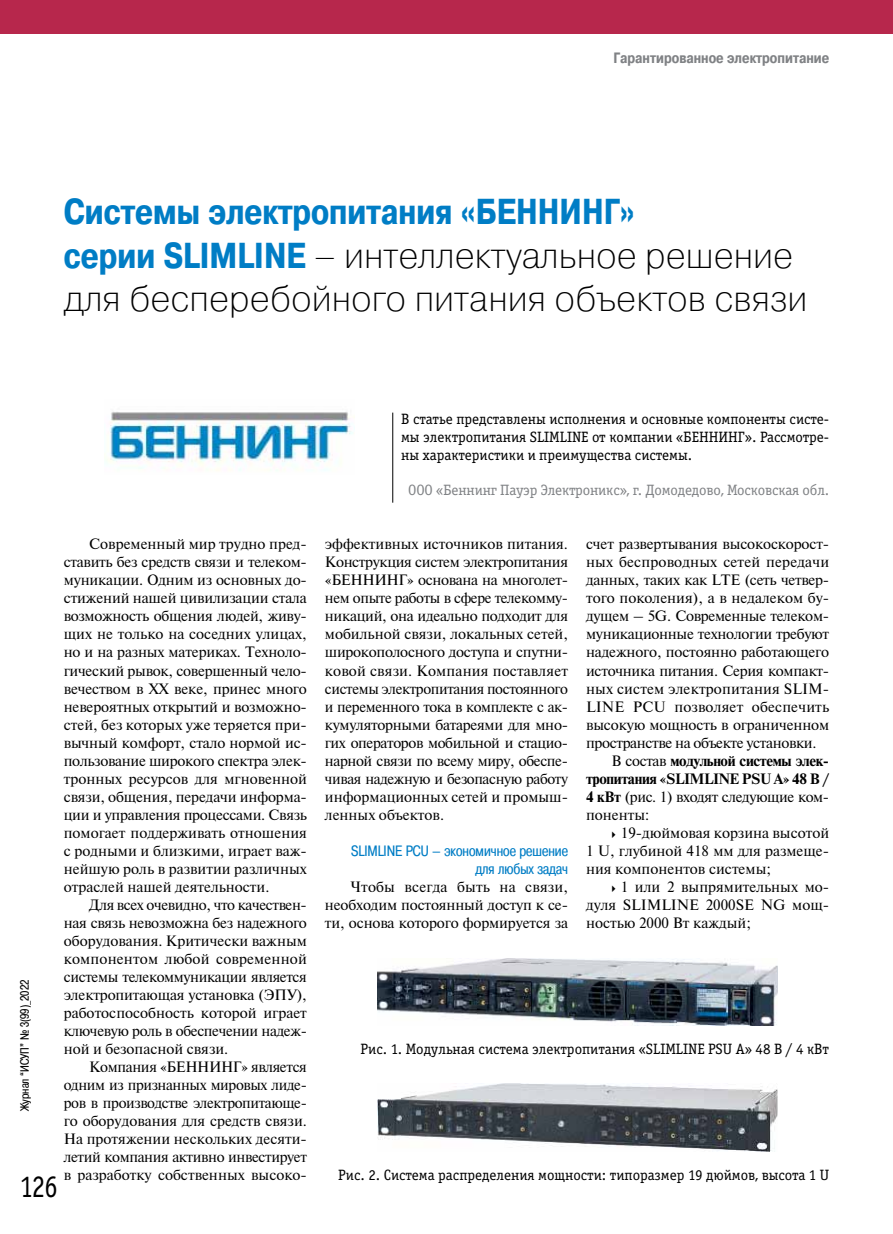
<style>
.page{position:relative;width:893px;height:1234px;background:#fff}
.page>*{position:absolute;margin:0;border:0;box-sizing:border-box;transform-origin:0 0}
.t1{font:36px/43.2px "Pragmatica Light C";color:#000}
.t2{font:700 36px "Pragmatica Cond C";color:#007dc5}
.t3{font:31.5px "Officina Serif Book C";color:#000;scale:.85 1}
.t4{font:15px/18px "Newton";color:#000;text-align:justify}
.t5{font:15px/18px "Officina Serif Book C";color:#000;text-align:justify}
.t6{font:15px "Newton";letter-spacing:-.02em;color:#000}
.t7{font:15px "Newton";letter-spacing:-.025em;color:#000}
.t8{font:15px "Officina Serif Book C";letter-spacing:-.01em;color:#808285}
.t9{font:700 15px "Newton";letter-spacing:-.025em;color:#000}
.t10{font:15px/18px "Pragmatica Cond C";color:#007dc5;text-align:right}
.t11{font:700 15px "Pragmatica Cond C";color:#808285}
.t12{font:12px "Pragmatica Cond C";color:#000}
.s1{font-family:"Pragmatica Cond C";font-weight:700;color:#007dc5}
.s2{font-weight:400}
.s3{font-weight:700}
</style>
<div class="page">
<div style="left:0;top:0;width:893px;height:34px;background:#b7274c"></div>
<hr style="left:392px;top:412px;width:1px;height:90px;background:#000">
<img style="left:107px;top:411px;width:248px;height:60px">
<img style="left:378px;top:958px;width:400px;height:66px">
<img style="left:378px;top:1083px;width:400px;height:67px">
<p class="t11" style="left:613px;top:50px;width:217px">Гарантированное электропитание</p>
<h1 class="t2" style="left:64px;top:192px;width:573px">Системы электропитания «БЕННИНГ»</h1>
<h1 class="t1" style="left:64px;top:234px;width:745px"><span class="s1">серии SLIMLINE</span> – интеллектуальное решение для бесперебойного питания объектов связи</h1>
<p class="t4" style="left:64px;top:534px;width:245px;text-indent:26px">Современный мир трудно пред&shy;ставить без средств связи и телеком&shy;муникации. Одним из основных до&shy;стижений нашей цивилизации стала возможность общения людей, живу&shy;щих не только на соседних улицах, но и на разных материках. Техноло&shy;гический рывок, совершенный чело&shy;вечеством в XX веке, принес много невероятных открытий и возможно&shy;стей, без которых уже теряется при&shy;вычный комфорт, стало нормой ис&shy;пользование широкого спектра элек&shy;тронных ресурсов для мгновенной связи, общения, передачи информа&shy;ции и управления процессами. Связь помогает поддерживать отношения с родными и близкими, играет важ&shy;нейшую роль в развитии различных отраслей нашей деятельности.</p>
<p class="t4" style="left:64px;top:894px;width:245px;text-indent:26px">Для всех очевидно, что качествен&shy;ная связь невозможна без надежного оборудования. Критически важным компонентом любой современной системы телекоммуникации является электропитающая установка (ЭПУ), работоспособность которой играет ключевую роль в обеспечении надеж&shy;ной и безопасной связи.</p>
<p class="t4" style="left:64px;top:1056px;width:245px;text-indent:26px">Компания «БЕННИНГ» является одним из признанных мировых лиде&shy;ров в производстве электропитающе&shy;го оборудования для средств связи.<br>На протяжении нескольких десяти&shy;летий компания активно инвестирует в разработку собственных высоко-</p>
<p class="t12" style="left:18px;top:1110px;width:133px;rotate:-90deg">Журнал “ИСУП” № 3(99)_2022</p>
<h2 class="t3" style="left:20px;top:1168px;width:47px">126</h2>
<p class="t5" style="left:401px;top:410px;width:430px">В статье представлены исполнения и основные компоненты систе&shy;мы электропитания SLIMLINE от компании «БЕННИНГ». Рассмотре&shy;ны характеристики и преимущества системы.</p>
<p class="t8" style="left:408px;top:481px;width:423px">ООО «Беннинг Пауэр Электроникс», г. Домодедово, Московская обл.</p>
<p class="t4" style="left:325px;top:534px;width:245px">эффективных источников питания.<br>Конструкция систем электропитания «БЕННИНГ» основана на многолет&shy;нем опыте работы в сфере телекомму&shy;никаций, она идеально подходит для мобильной связи, локальных сетей, широкополосного доступа и спутни&shy;ковой связи. Компания поставляет системы электропитания постоянного и переменного тока в комплекте с ак&shy;кумуляторными батареями для мно&shy;гих операторов мобильной и стацио&shy;нарной связи по всему миру, обеспе&shy;чивая надежную и безопасную работу информационных сетей и промыш&shy;ленных объектов.</p>
<p class="t10" style="left:351px;top:841px;width:218px">SLIMLINE PCU – экономичное решение для любых задач</p>
<p class="t4" style="left:325px;top:876px;width:245px;text-indent:26px">Чтобы всегда быть на связи, необходим постоянный доступ к се&shy;ти, основа которого формируется за</p>
<p class="t4" style="left:586px;top:534px;width:245px">счет развертывания высокоскорост-</p>
<p class="t4" style="left:586px;top:552px;width:245px">ных беспроводных сетей передачи</p>
<p class="t6" style="left:586px;top:569px;width:245px">данных, таких как LTE (сеть четвер-</p>
<p class="t4" style="left:586px;top:588px;width:245px">того поколения), а в недалеком бу-</p>
<p class="t6" style="left:586px;top:605px;width:245px">дущем – 5G. Современные телеком-</p>
<p class="t6" style="left:586px;top:623px;width:245px">муникационные технологии требуют</p>
<p class="t4" style="left:586px;top:642px;width:245px">надежного, постоянно работающего</p>
<p class="t6" style="left:586px;top:659px;width:245px">источника питания. Cерия компакт-</p>
<p class="t4" style="left:586px;top:678px;width:245px">ных систем электропитания SLIM-</p>
<p class="t4" style="left:586px;top:696px;width:245px">LINE PCU позволяет обеспечить</p>
<p class="t4" style="left:586px;top:714px;width:245px">высокую мощность в ограниченном</p>
<p class="t7" style="left:586px;top:731px;width:232px">пространстве на объекте установки.</p>
<p class="t9" style="left:612px;top:751px;width:219px"><span class="s2">В состав</span> модульной системы элек-</p>
<p class="t9" style="left:586px;top:769px;width:245px">тропитания «SLIMLINE PSU A» 48 В /</p>
<p class="t7" style="left:586px;top:785px;width:245px"><span class="s3">4 кВт</span> (рис. 1) входят следующие ком-</p>
<p class="t4" style="left:586px;top:804px;width:65px">поненты:</p>
<p class="t4" style="left:621px;top:822px;width:210px">19‑дюймовая корзина высотой</p>
<p class="t4" style="left:586px;top:840px;width:245px">1 U, глубиной 418 мм для размеще-</p>
<p class="t4" style="left:586px;top:858px;width:187px">ния компонентов системы;</p>
<p class="t4" style="left:621px;top:876px;width:210px">1 или 2 выпрямительных мо-</p>
<p class="t4" style="left:586px;top:894px;width:245px">дуля SLIMLINE 2000SE NG мощ-</p>
<p class="t4" style="left:586px;top:912px;width:166px">ностью 2000 Вт каждый;</p>
<p class="t5" style="left:361px;top:1040px;width:470px">Рис. 1. Модульная система электропитания «SLIMLINE PSU A» 48 В / 4 кВт</p>
<p class="t5" style="left:338px;top:1165px;width:492px">Рис. 2. Система распределения мощности: типоразмер 19 дюймов, высота 1 U</p>
</div>
